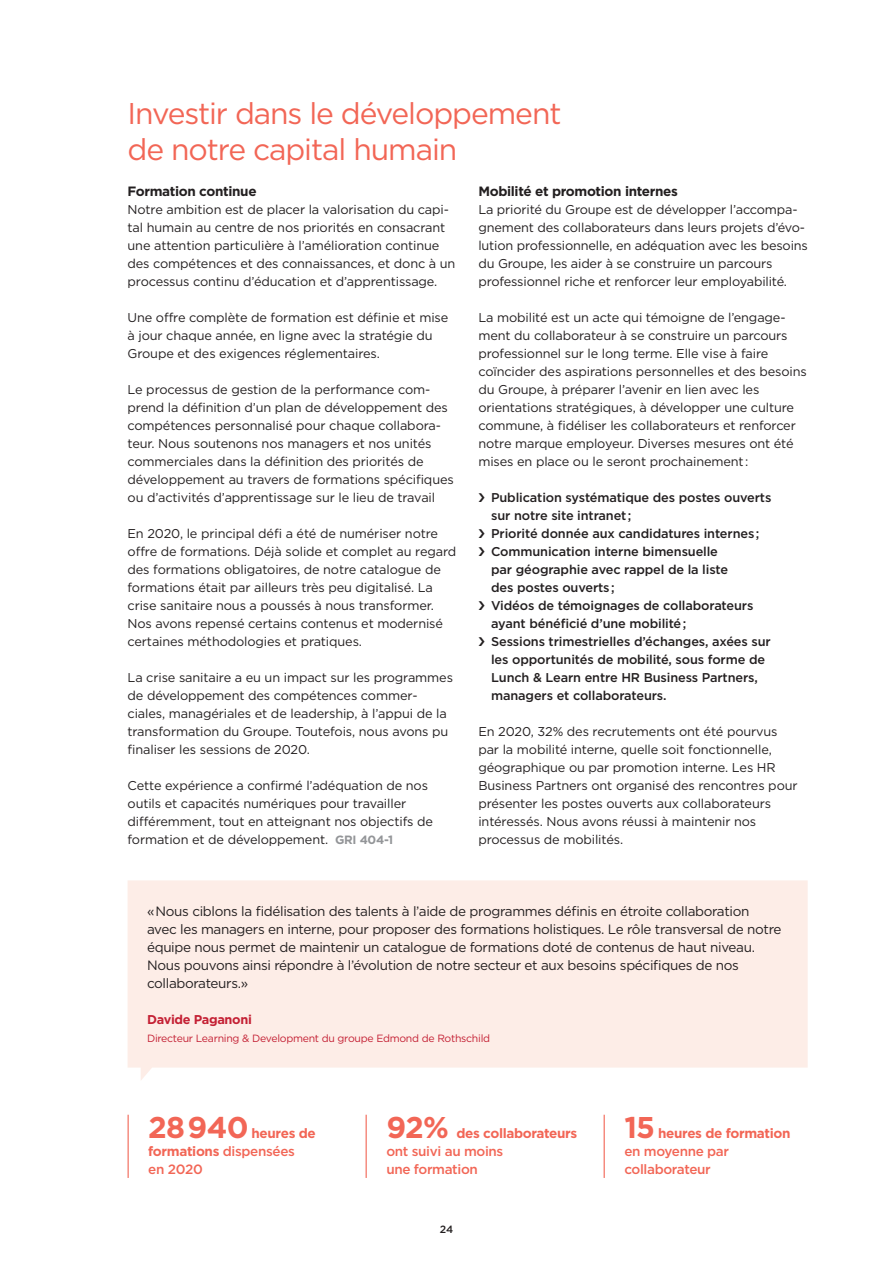
<style>
.page{position:relative;width:893px;height:1263px;background:#fff}
.page>*{position:absolute;margin:0;border:0;box-sizing:border-box;transform-origin:0 0}
.Titre_N2{font:30px/36px "Gotham";letter-spacing:-.035em;color:#f26656}
.Exergue_Texte{font:700 30px "Gotham";letter-spacing:-.025em;color:#f26656}
.interview{font:13.5px/18px "Gotham";letter-spacing:-.025em;color:#231f20}
.Exergue_Texte-2{font:500 13.5px/18px "Gotham";letter-spacing:-.025em;color:#f26656}
.Titre_N4__tableaux{font:700 13.5px "Gotham";letter-spacing:-.025em;color:#231f20}
.Exergue_Texte-3{font:700 13.5px/18px "Gotham";letter-spacing:-.025em;color:#f26656}
.Corps_Texte{font:12.75px/18px "Gotham";letter-spacing:-.01em;color:#231f20}
.t1{font:500 12.75px/18px "Gotham";letter-spacing:-.01em;color:#231f20}
.Interview_-_Auteur{font:700 12.75px "Gotham";letter-spacing:-.025em;color:#c42034}
.Fonction_-_Interview{font:10.5px "Gotham";letter-spacing:-.025em;color:#c42034}
.t2{font:500 10.5px "Gotham";color:#231f20}
.s1{font-weight:700;font-size:12px;color:#939598}
.s2{font-weight:500}
.s3{font-weight:700}
</style>
<div class="page">
<hr style="left:604px;top:1115px;width:1px;height:63px;background:#f26656">
<svg style="left:128px;top:880px;width:680px;height:200px;background:#fdeee8"></svg>
<hr style="left:128px;top:1115px;width:1px;height:63px;background:#f26656">
<hr style="left:366px;top:1115px;width:1px;height:63px;background:#f26656">
<p class="Titre_N2" style="left:128px;top:95px;width:435px">Investir dans le développement de notre capital humain</p>
<p class="Titre_N4__tableaux" style="left:128px;top:183px;width:131px">Formation continue</p>
<p class="Corps_Texte" style="left:128px;top:201px;width:329px">Notre ambition est de placer la valorisation du capi&shy;tal humain au centre de nos priorités en consacrant une attention particulière à l’amélioration continue des compétences et des connaissances, et donc à un processus continu d’éducation et d’apprentissage.</p>
<p class="Corps_Texte" style="left:128px;top:309px;width:322px">Une offre complète de formation est définie et mise à jour chaque année, en ligne avec la stratégie du<br>Groupe et des exigences réglementaires.</p>
<p class="Corps_Texte" style="left:128px;top:381px;width:328px">Le processus de gestion de la performance com&shy;prend la définition d’un plan de développement des compétences personnalisé pour chaque collabora&shy;teur. Nous soutenons nos managers et nos unités commerciales dans la définition des priorités de développement au travers de formations spécifiques ou d’activités d’apprentissage sur le lieu de travail</p>
<p class="Corps_Texte" style="left:128px;top:525px;width:330px">En 2020, le principal défi a été de numériser notre offre de formations. Déjà solide et complet au regard des formations obligatoires, de notre catalogue de formations était par ailleurs très peu digitalisé. La crise sanitaire nous a poussés à nous transformer.<br>Nos avons repensé certains contenus et modernisé certaines méthodologies et pratiques.</p>
<p class="Corps_Texte" style="left:128px;top:669px;width:327px">La crise sanitaire a eu un impact sur les programmes de développement des compétences commer&shy;ciales, managériales et de leadership, à l’appui de la transformation du Groupe. Toutefois, nous avons pu finaliser les sessions de 2020.</p>
<p class="Corps_Texte" style="left:128px;top:777px;width:307px">Cette expérience a confirmé l’adéquation de nos outils et capacités numériques pour travailler différemment, tout en atteignant nos objectifs de formation et de développement. <span class="s1">GRI 404-1</span></p>
<p class="Titre_N4__tableaux" style="left:478px;top:183px;width:201px">Mobilité et promotion internes</p>
<p class="Corps_Texte" style="left:478px;top:201px;width:331px">La priorité du Groupe est de développer l’accompa&shy;gnement des collaborateurs dans leurs projets d’évo&shy;lution professionnelle, en adéquation avec les besoins du Groupe, les aider à se construire un parcours professionnel riche et renforcer leur employabilité.</p>
<p class="Corps_Texte" style="left:478px;top:309px;width:330px">La mobilité est un acte qui témoigne de l’engage&shy;ment du collaborateur à se construire un parcours professionnel sur le long terme. Elle vise à faire coïncider des aspirations personnelles et des besoins du Groupe, à préparer l’avenir en lien avec les orientations stratégiques, à développer une culture commune, à fidéliser les collaborateurs et renforcer notre marque employeur. Diverses mesures ont été mises en place ou le seront prochainement :</p>
<p class="t1" style="left:491px;top:489px;width:282px">Publication systématique des postes ouverts sur notre site intranet ;</p>
<p class="t1" style="left:491px;top:525px;width:270px">Priorité donnée aux candidatures internes ;</p>
<p class="t1" style="left:491px;top:543px;width:238px">Communication interne bimensuelle par géographie avec rappel de la liste des postes ouverts ;</p>
<p class="t1" style="left:491px;top:597px;width:264px">Vidéos de témoignages de collaborateurs ayant bénéficié d’une mobilité ;</p>
<p class="t1" style="left:491px;top:633px;width:281px">Sessions trimestrielles d’échanges, axées sur les opportunités de mobilité, sous forme de Lunch &amp; Learn entre HR Business Partners, managers et collaborateurs.</p>
<p class="Corps_Texte" style="left:478px;top:723px;width:321px">En 2020, 32% des recrutements ont été pourvus par la mobilité interne, quelle soit fonctionnelle, géographique ou par promotion interne. Les HR Business Partners ont organisé des rencontres pour présenter les postes ouverts aux collaborateurs intéressés. Nous avons réussi à maintenir nos processus de mobilités.</p>
<p class="interview" style="left:147px;top:902px;width:636px">« Nous ciblons la fidélisation des talents à l’aide de programmes définis en étroite collaboration avec les managers en interne, pour proposer des formations holistiques. Le rôle transversal de notre équipe nous permet de maintenir un catalogue de formations doté de contenus de haut niveau.<br>Nous pouvons ainsi répondre à l’évolution de notre secteur et aux besoins spécifiques de nos collaborateurs.»</p>
<p class="Interview_-_Auteur" style="left:147px;top:1011px;width:106px">Davide Paganoni</p>
<p class="Fonction_-_Interview" style="left:147px;top:1032px;width:345px">Directeur Learning &amp; Development du groupe Edmond de Rothschild</p>
<p class="Exergue_Texte" style="left:148px;top:1108px;width:102px">28 940</p>
<p class="Exergue_Texte-3" style="left:148px;top:1124px;width:169px;text-indent:103px">heures de formations <span class="s2">dispensées<br>en 2020</span></p>
<p class="Exergue_Texte" style="left:386px;top:1108px;width:64px">92%</p>
<p class="Exergue_Texte-2" style="left:386px;top:1124px;width:192px;text-indent:70px"><span class="s3">des collaborateurs </span>ont suivi au moins<br>une formation</p>
<p class="t2" style="left:440px;top:1222px;width:15px">24</p>
<p class="Exergue_Texte" style="left:624px;top:1108px;width:32px">15</p>
<p class="Exergue_Texte-2" style="left:624px;top:1124px;width:168px;text-indent:34px"><span class="s3">heures de formation </span>en moyenne par collaborateur</p>
</div>
